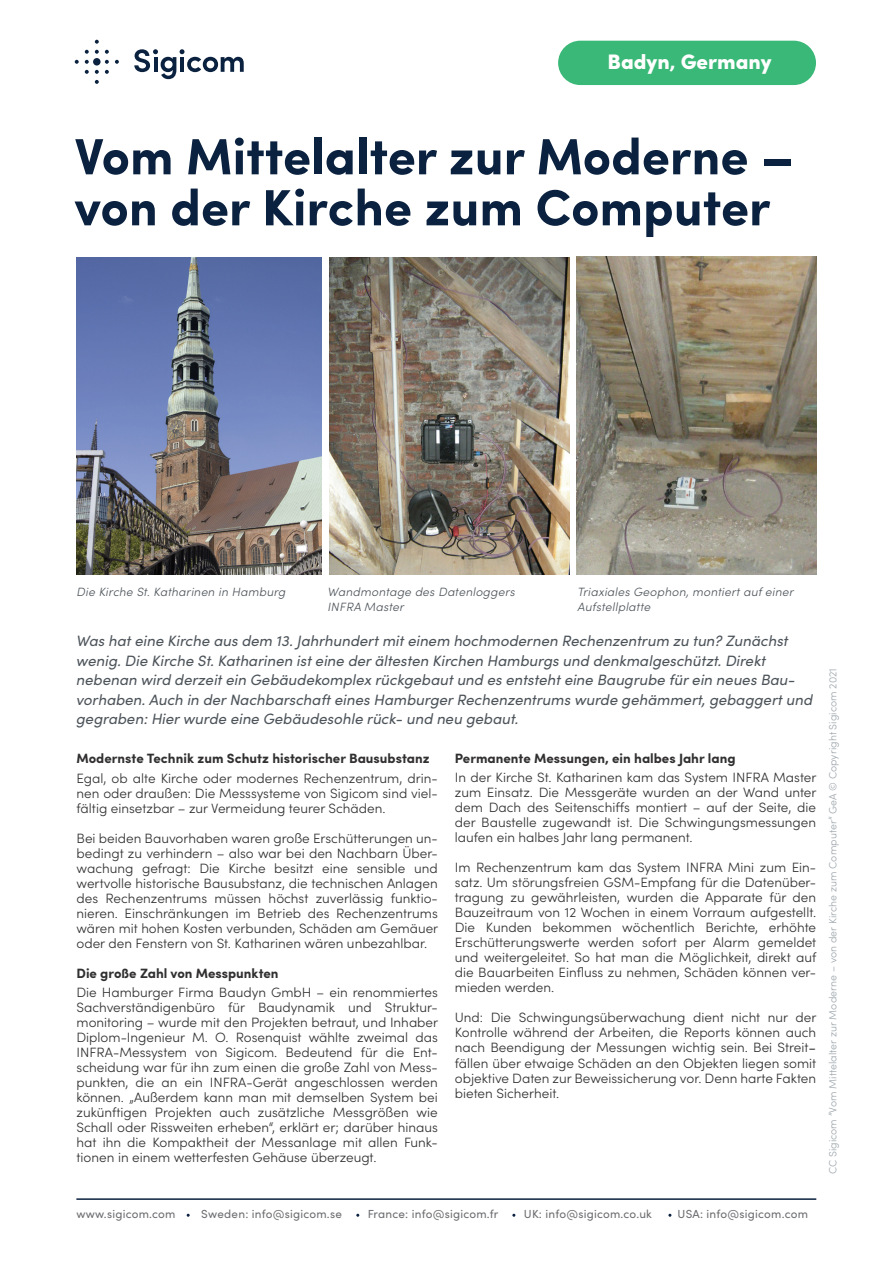
<style>
.page{position:relative;width:893px;height:1263px;background:#fff}
.page>*{position:absolute;margin:0;border:0;box-sizing:border-box;transform-origin:0 0}
.t1{font:700 51px/51px "Sofia Pro";color:#0a213f}
.t2{font:900 21px "Sofia Pro";color:#fff}
.t3{font:italic 15px/19.5px "Sofia Pro";color:#4d545a}
.t4{font:300 13.5px/15px "Sofia Pro";color:#312f30;text-align:justify}
.t5{font:700 13.5px "Sofia Pro";color:#312f30}
.t6{font:italic 300 12px/15px "Sofia Pro";letter-spacing:.02em;color:#4d545a}
.t7{font:11.7px "Sofia Pro";letter-spacing:.02em;color:#6c6d70}
.t8{font:300 10.5px "Sofia Pro";letter-spacing:.005em;color:#9da5ab}
</style>
<div class="page">
<img style="left:329px;top:257px;width:241px;height:317px">
<img style="left:577px;top:256px;width:239px;height:318px">
<img style="left:77px;top:257px;width:244px;height:317px">
<svg style="left:75px;top:60px;width:4px;height:4px"></svg>
<svg style="left:85px;top:70px;width:4px;height:4px"></svg>
<svg style="left:85px;top:60px;width:4px;height:4px"></svg>
<svg style="left:85px;top:50px;width:4px;height:4px"></svg>
<svg style="left:95px;top:70px;width:4px;height:4px"></svg>
<div style="left:93px;top:58px;width:8px;height:8px;background:#0a213f;border-radius:50%"></div>
<svg style="left:95px;top:50px;width:4px;height:4px"></svg>
<svg style="left:95px;top:40px;width:4px;height:4px"></svg>
<svg style="left:105px;top:70px;width:4px;height:4px"></svg>
<svg style="left:105px;top:60px;width:4px;height:4px"></svg>
<svg style="left:115px;top:60px;width:4px;height:4px"></svg>
<svg style="left:95px;top:80px;width:4px;height:4px"></svg>
<svg style="left:105px;top:50px;width:4px;height:4px"></svg>
<svg style="left:134px;top:49px;width:110px;height:30px"></svg>
<div style="left:558px;top:41px;width:258px;height:44px;background:#3ab877;border-radius:22px"></div>
<hr style="left:76px;top:1198px;width:740px;height:2px;background:#0a213f">
<h2 class="t2" style="left:608px;top:45px;width:165px">Badyn, Germany</h2>
<h1 class="t1" style="left:74px;top:128px;width:720px">Vom Mittelalter zur Moderne – von der Kirche zum Computer</h1>
<p class="t6" style="left:77px;top:583px;width:211px">Die Kirche St. Katharinen in Hamburg</p>
<p class="t3" style="left:77px;top:630px;width:738px">Was hat eine Kirche aus dem 13. Jahrhundert mit einem hochmodernen Rechenzentrum zu tun? Zunächst wenig. Die Kirche St. Katharinen ist eine der ältesten Kirchen Hamburgs und denkmalgeschützt. Direkt nebenan wird derzeit ein Gebäudekomplex rückgebaut und es entsteht eine Baugrube für ein neues Bau&shy;vorhaben. Auch in der Nachbarschaft eines Hamburger Rechenzentrums wurde gehämmert, gebaggert und gegraben: Hier wurde eine Gebäudesohle rück- und neu gebaut.</p>
<p class="t6" style="left:328px;top:583px;width:189px">Wandmontage des Datenloggers<br>INFRA Master</p>
<p class="t6" style="left:578px;top:583px;width:218px">Triaxiales Geophon, montiert auf einer<br>Aufstellplatte</p>
<p class="t5" style="left:77px;top:748px;width:355px">Modernste Technik zum Schutz historischer Bausubstanz</p>
<p class="t4" style="left:77px;top:769px;width:363px">Egal, ob alte Kirche oder modernes Rechenzentrum, drin&shy;nen oder draußen: Die Messsysteme von Sigicom sind viel&shy;fältig einsetzbar – zur Vermeidung teurer Schäden.</p>
<p class="t4" style="left:77px;top:829px;width:363px">Bei beiden Bauvorhaben waren große Erschütterungen un&shy;bedingt zu verhindern – also war bei den Nachbarn Über&shy;wachung gefragt: Die Kirche besitzt eine sensible und wertvolle historische Bausubstanz, die technischen Anlagen des Rechenzentrums müssen höchst zuverlässig funktio&shy;nieren. Einschränkungen im Betrieb des Rechenzentrums wären mit hohen Kosten verbunden, Schäden am Gemäuer oder den Fenstern von St. Katharinen wären unbezahlbar.</p>
<p class="t5" style="left:77px;top:962px;width:204px">Die große Zahl von Messpunkten</p>
<p class="t4" style="left:77px;top:984px;width:363px">Die Hamburger Firma Baudyn GmbH – ein renommiertes Sachverständigenbüro für Baudynamik und Struktur&shy;monitoring – wurde mit den Projekten betraut, und Inhaber Diplom-Ingenieur M. O. Rosenquist wählte zweimal das INFRA-Messystem von Sigicom. Bedeutend für die Ent&shy;scheidung war für ihn zum einen die große Zahl von Mess&shy;punkten, die an ein INFRA-Gerät angeschlossen werden können. „Außerdem kann man mit demselben System bei zukünftigen Projekten auch zusätzliche Messgrößen wie Schall oder Rissweiten erheben“, erklärt er; darüber hinaus hat ihn die Kompaktheit der Messanlage mit allen Funk&shy;tionen in einem wetterfesten Gehäuse überzeugt.</p>
<p class="t5" style="left:455px;top:748px;width:282px">Permanente Messungen, ein halbes Jahr lang</p>
<p class="t4" style="left:455px;top:769px;width:363px">In der Kirche St. Katharinen kam das System INFRA Master zum Einsatz. Die Messgeräte wurden an der Wand unter dem Dach des Seitenschiffs montiert – auf der Seite, die der Baustelle zugewandt ist. Die Schwingungsmessungen laufen ein halbes Jahr lang permanent.</p>
<p class="t4" style="left:455px;top:859px;width:363px">Im Rechenzentrum kam das System INFRA Mini zum Ein&shy;satz. Um störungsfreien GSM-Empfang für die Datenüber&shy;tragung zu gewährleisten, wurden die Apparate für den Bauzeitraum von 12 Wochen in einem Vorraum aufgestellt.<br>Die Kunden bekommen wöchentlich Berichte, erhöhte Erschütterungswerte werden sofort per Alarm gemeldet und weitergeleitet. So hat man die Möglichkeit, direkt auf die Bauarbeiten Einfluss zu nehmen, Schäden können ver&shy;mieden werden.</p>
<p class="t4" style="left:455px;top:1009px;width:363px">Und: Die Schwingungsüberwachung dient nicht nur der Kontrolle während der Arbeiten, die Reports können auch nach Beendigung der Messungen wichtig sein. Bei Streit&shy;fällen über etwaige Schäden an den Objekten liegen somit objektive Daten zur Beweissicherung vor. Denn harte Fakten bieten Sicherheit.</p>
<p class="t8" style="left:825px;top:1174px;width:508px;rotate:-90deg">CC Sigicom ”Vom Mittelalter zur Moderne – von der Kirche zum Computer” GeA © Copyright Sigicom 2021</p>
<p class="t7" style="left:76px;top:1205px;width:101px">www.sigicom.com</p>
<p class="t7" style="left:201px;top:1205px;width:142px">Sweden: info@sigicom.se</p>
<p class="t7" style="left:368px;top:1205px;width:132px">France: info@sigicom.fr</p>
<p class="t7" style="left:524px;top:1205px;width:130px">UK: info@sigicom.co.uk</p>
<p class="t7" style="left:677px;top:1205px;width:132px">USA: info@sigicom.com</p>
</div>
